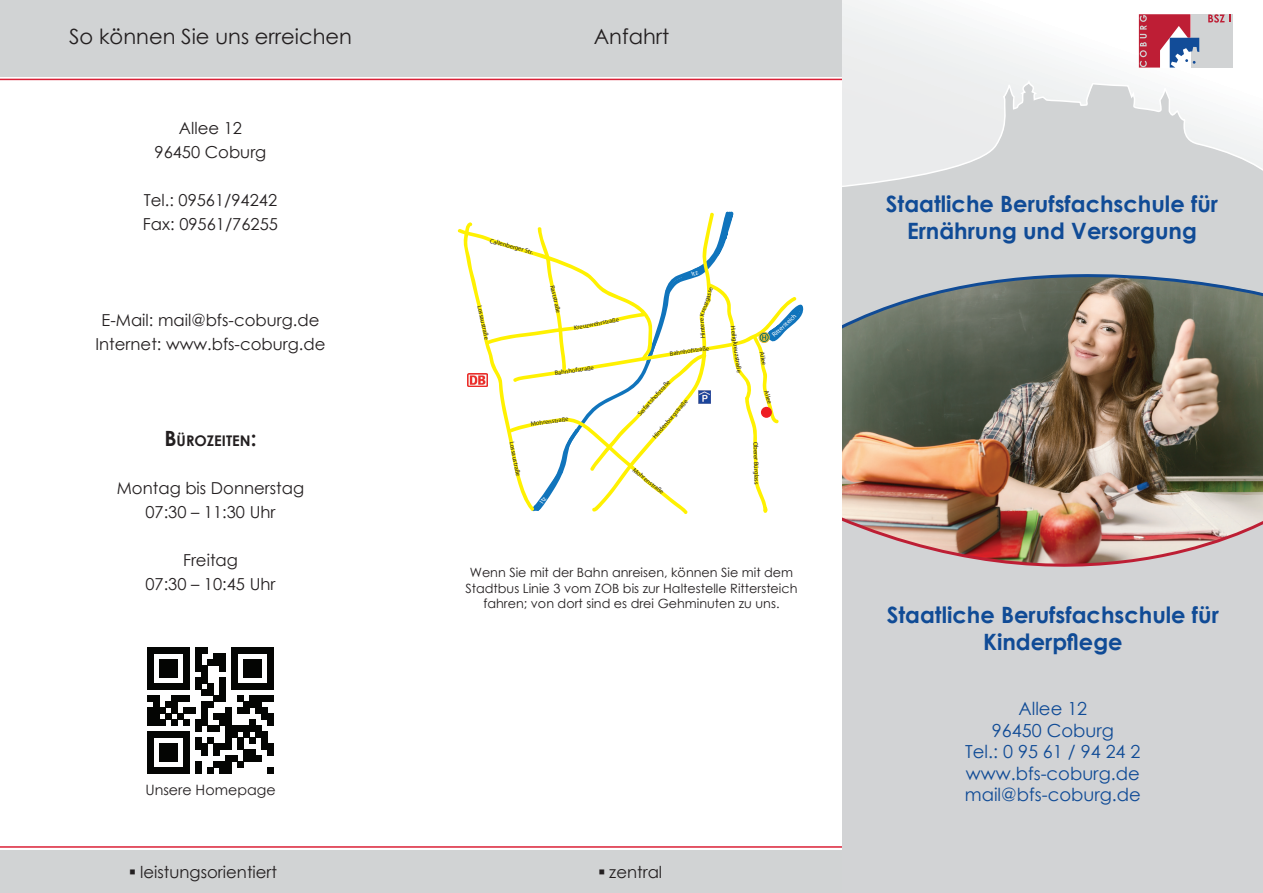
<style>
.page{position:relative;width:1263px;height:893px;background:#fff}
.page>*{position:absolute;margin:0;border:0;box-sizing:border-box;transform-origin:0 0}
.t1{font:700 22.5px/27px "Century Gothic";color:#104b96;text-align:center}
.t2{font:21px "Century Gothic";color:#231f20}
.t3{font:18px/21.6px "Century Gothic";color:#104b96;text-align:center}
.t4{font:16.5px/24px "Century Gothic";color:#231f20;text-align:center}
.t5{font:700 14.7px "Century Gothic";color:#231f20}
.t6{font:14.25px "Century Gothic";color:#231f20}
.t7{font:12.75px/15.3px "Century Gothic";color:#231f20;text-align:center}
.t8{font:6.45px "Myriad Pro";color:#231f20}
.t9{font:6.45px "Myriad Pro";color:#fff}
.s1{font-size:21px}
</style>
<div class="page">
<div style="left:842px;top:0;width:421px;height:893px;background:#f7f8f9"></div>
<img style="left:842px;top:333px;width:421px;height:179px">
<div style="left:842px;top:626px;width:421px;height:267px;background:#d2d3d5"></div>
<div style="left:842px;top:188px;width:421px;height:43px;background:#d1d3d4"></div>
<svg style="left:842px;top:231px;width:421px;height:102px;background:#a3a6a2"></svg>
<img style="left:842px;top:512px;width:421px;height:114px">
<div style="left:0;top:0;width:842px;height:77px;background:#d1d3d4"></div>
<div style="left:0;top:850px;width:842px;height:43px;background:#d1d3d4"></div>
<div style="left:1190px;top:14px;width:43px;height:54px;background:#d1d3d4"></div>
<svg style="left:1139px;top:14px;width:60px;height:54px"></svg>
<svg style="left:1208px;top:14px;width:22px;height:9px"></svg>
<div style="left:147px;top:648px;width:6px;height:42px;background:#040503"></div>
<svg style="left:147px;top:696px;width:6px;height:6px"></svg>
<div style="left:147px;top:708px;width:6px;height:18px;background:#040503"></div>
<div style="left:147px;top:732px;width:6px;height:42px;background:#040503"></div>
<div style="left:153px;top:696px;width:6px;height:30px;background:#040503"></div>
<div style="left:159px;top:660px;width:6px;height:18px;background:#040503"></div>
<div style="left:159px;top:744px;width:6px;height:18px;background:#040503"></div>
<div style="left:165px;top:660px;width:6px;height:18px;background:#040503"></div>
<div style="left:165px;top:744px;width:6px;height:18px;background:#040503"></div>
<div style="left:171px;top:660px;width:6px;height:18px;background:#040503"></div>
<div style="left:171px;top:744px;width:6px;height:18px;background:#040503"></div>
<svg style="left:153px;top:648px;width:30px;height:6px"></svg>
<svg style="left:153px;top:684px;width:30px;height:6px"></svg>
<svg style="left:153px;top:732px;width:30px;height:6px"></svg>
<svg style="left:153px;top:768px;width:30px;height:6px"></svg>
<div style="left:183px;top:648px;width:6px;height:42px;background:#040503"></div>
<div style="left:183px;top:732px;width:6px;height:42px;background:#040503"></div>
<svg style="left:159px;top:696px;width:36px;height:30px"></svg>
<div style="left:195px;top:648px;width:6px;height:24px;background:#040503"></div>
<div style="left:195px;top:678px;width:6px;height:12px;background:#040503"></div>
<div style="left:195px;top:720px;width:6px;height:12px;background:#040503"></div>
<div style="left:195px;top:738px;width:6px;height:12px;background:#040503"></div>
<div style="left:195px;top:762px;width:6px;height:12px;background:#040503"></div>
<svg style="left:201px;top:648px;width:6px;height:6px"></svg>
<div style="left:201px;top:666px;width:6px;height:18px;background:#040503"></div>
<div style="left:201px;top:702px;width:6px;height:24px;background:#040503"></div>
<div style="left:201px;top:744px;width:6px;height:12px;background:#040503"></div>
<svg style="left:207px;top:660px;width:6px;height:6px"></svg>
<div style="left:207px;top:684px;width:6px;height:12px;background:#040503"></div>
<svg style="left:207px;top:738px;width:6px;height:6px"></svg>
<div style="left:213px;top:654px;width:6px;height:12px;background:#040503"></div>
<svg style="left:201px;top:690px;width:18px;height:18px"></svg>
<svg style="left:213px;top:714px;width:6px;height:6px"></svg>
<svg style="left:207px;top:726px;width:12px;height:6px"></svg>
<div style="left:213px;top:744px;width:6px;height:12px;background:#040503"></div>
<svg style="left:207px;top:762px;width:12px;height:12px"></svg>
<div style="left:219px;top:654px;width:6px;height:18px;background:#040503"></div>
<div style="left:219px;top:678px;width:6px;height:24px;background:#040503"></div>
<div style="left:219px;top:714px;width:6px;height:12px;background:#040503"></div>
<svg style="left:219px;top:744px;width:6px;height:6px"></svg>
<div style="left:219px;top:762px;width:6px;height:12px;background:#040503"></div>
<div style="left:225px;top:708px;width:6px;height:42px;background:#040503"></div>
<div style="left:225px;top:756px;width:6px;height:18px;background:#040503"></div>
<div style="left:231px;top:648px;width:6px;height:42px;background:#040503"></div>
<div style="left:231px;top:726px;width:6px;height:12px;background:#040503"></div>
<svg style="left:237px;top:696px;width:6px;height:6px"></svg>
<svg style="left:237px;top:708px;width:6px;height:6px"></svg>
<svg style="left:237px;top:726px;width:6px;height:6px"></svg>
<div style="left:237px;top:738px;width:6px;height:12px;background:#040503"></div>
<svg style="left:231px;top:756px;width:12px;height:12px"></svg>
<div style="left:243px;top:660px;width:6px;height:18px;background:#040503"></div>
<div style="left:243px;top:702px;width:6px;height:12px;background:#040503"></div>
<div style="left:243px;top:726px;width:6px;height:12px;background:#040503"></div>
<div style="left:243px;top:750px;width:6px;height:12px;background:#040503"></div>
<div style="left:249px;top:660px;width:6px;height:18px;background:#040503"></div>
<div style="left:249px;top:696px;width:6px;height:12px;background:#040503"></div>
<div style="left:249px;top:720px;width:6px;height:12px;background:#040503"></div>
<svg style="left:249px;top:738px;width:6px;height:6px"></svg>
<div style="left:249px;top:750px;width:6px;height:12px;background:#040503"></div>
<div style="left:255px;top:660px;width:6px;height:18px;background:#040503"></div>
<div style="left:255px;top:696px;width:6px;height:18px;background:#040503"></div>
<div style="left:255px;top:726px;width:6px;height:12px;background:#040503"></div>
<svg style="left:255px;top:756px;width:6px;height:6px"></svg>
<svg style="left:237px;top:648px;width:30px;height:6px"></svg>
<svg style="left:237px;top:684px;width:30px;height:6px"></svg>
<div style="left:261px;top:708px;width:6px;height:12px;background:#040503"></div>
<div style="left:261px;top:732px;width:6px;height:18px;background:#040503"></div>
<div style="left:267px;top:648px;width:6px;height:42px;background:#040503"></div>
<svg style="left:261px;top:696px;width:12px;height:6px"></svg>
<div style="left:267px;top:714px;width:6px;height:12px;background:#040503"></div>
<div style="left:267px;top:744px;width:6px;height:12px;background:#040503"></div>
<svg style="left:267px;top:768px;width:6px;height:6px"></svg>
<svg style="left:840px;top:77px;width:423px;height:111px"></svg>
<hr style="left:0;top:846px;width:842px;height:2px;background:#da2037">
<hr style="left:0;top:79px;width:842px;height:1px;background:#da2037">
<svg style="left:457px;top:211px;width:347px;height:303px"></svg>
<h2 class="t2" style="left:69px;top:22px;width:284px">So können Sie uns erreichen</h2>
<h2 class="t2" style="left:594px;top:22px;width:77px">Anfahrt</h2>
<h3 class="t4" style="left:155px;top:116px;width:113px">Allee 12<br>96450 Coburg</h3>
<h3 class="t4" style="left:143px;top:188px;width:136px;text-align:left">Tel.: 09561/94242<br>Fax: 09561/76255</h3>
<h3 class="t4" style="left:95px;top:308px;width:232px">E-Mail: mail@bfs-coburg.de<br>Internet: www.bfs-coburg.de</h3>
<h3 class="t5" style="left:164px;top:429px;width:94px"><span class="s1">B</span>ÜROZEITEN<span class="s1">:</span></h3>
<h3 class="t4" style="left:117px;top:476px;width:189px">Montag bis Donnerstag<br>07:30 – 11:30 Uhr</h3>
<h3 class="t4" style="left:145px;top:548px;width:132px">Freitag<br>07:30 – 10:45 Uhr</h3>
<h3 class="t6" style="left:145px;top:780px;width:132px">Unsere Homepage</h3>
<p class="t8" style="left:491px;top:236px;width:46px;rotate:16deg">Callenberger Str.</p>
<p class="t8" style="left:484px;top:304px;width:37px;rotate:78deg">Lossaustraße</p>
<p class="t8" style="left:556px;top:284px;width:30px;rotate:77deg">Raststraße</p>
<p class="t8" style="left:573px;top:324px;width:47px;rotate:-11deg">Kreuzwehrstraße</p>
<p class="t8" style="left:554px;top:369px;width:41px;rotate:-8deg">Bahnhofstraße</p>
<p class="t8" style="left:516px;top:441px;width:37px;rotate:79deg">Lossaustraße</p>
<p class="t8" style="left:530px;top:420px;width:40px;rotate:-8deg">Mohrenstraße</p>
<p class="t8" style="left:698px;top:315px;width:32px;rotate:-72deg">Kreuzgasse</p>
<p class="t8" style="left:699px;top:339px;width:22px;rotate:-95deg">Hintere</p>
<p class="t8" style="left:669px;top:350px;width:41px;rotate:-8deg">Bahnhofstraße</p>
<p class="t8" style="left:636px;top:412px;width:47px;rotate:-49deg">Seifartshofstraße</p>
<p class="t8" style="left:651px;top:435px;width:51px;rotate:-49deg">Hindenburgstraße</p>
<p class="t8" style="left:636px;top:466px;width:40px;rotate:39deg">Mohrenstraße</p>
<p class="t8" style="left:737px;top:325px;width:49px;rotate:82deg">Heiligkreuzstraße</p>
<p class="t9" style="left:770px;top:333px;width:32px;rotate:-43deg">Rittersteich</p>
<p class="t8" style="left:766px;top:351px;width:15px;rotate:80deg">Allee</p>
<p class="t8" style="left:770px;top:390px;width:15px;rotate:73deg">Allee</p>
<p class="t8" style="left:760px;top:442px;width:44px;rotate:89deg">Oberer Bürglass</p>
<h3 class="t7" style="left:465px;top:565px;width:334px">Wenn Sie mit der Bahn anreisen, können Sie mit dem<br>Stadtbus Linie 3 vom ZOB bis zur Haltestelle Rittersteich fahren; von dort sind es drei Gehminuten zu uns.</h3>
<h3 class="t4" style="left:129px;top:860px;width:150px">▪ leistungsorientiert</h3>
<h3 class="t4" style="left:598px;top:860px;width:66px">▪ zentral</h3>
<h1 class="t1" style="left:886px;top:189px;width:334px">Staatliche Berufsfachschule für<br>Ernährung und Versorgung</h1>
<h1 class="t1" style="left:887px;top:601px;width:334px">Staatliche Berufsfachschule für<br>Kinderpflege</h1>
<h3 class="t3" style="left:965px;top:697px;width:178px">Allee 12<br>96450 Coburg<br>Tel.: 0 95 61 / 94 24 2 www.bfs-coburg.de mail@bfs-coburg.de</h3>
</div>
